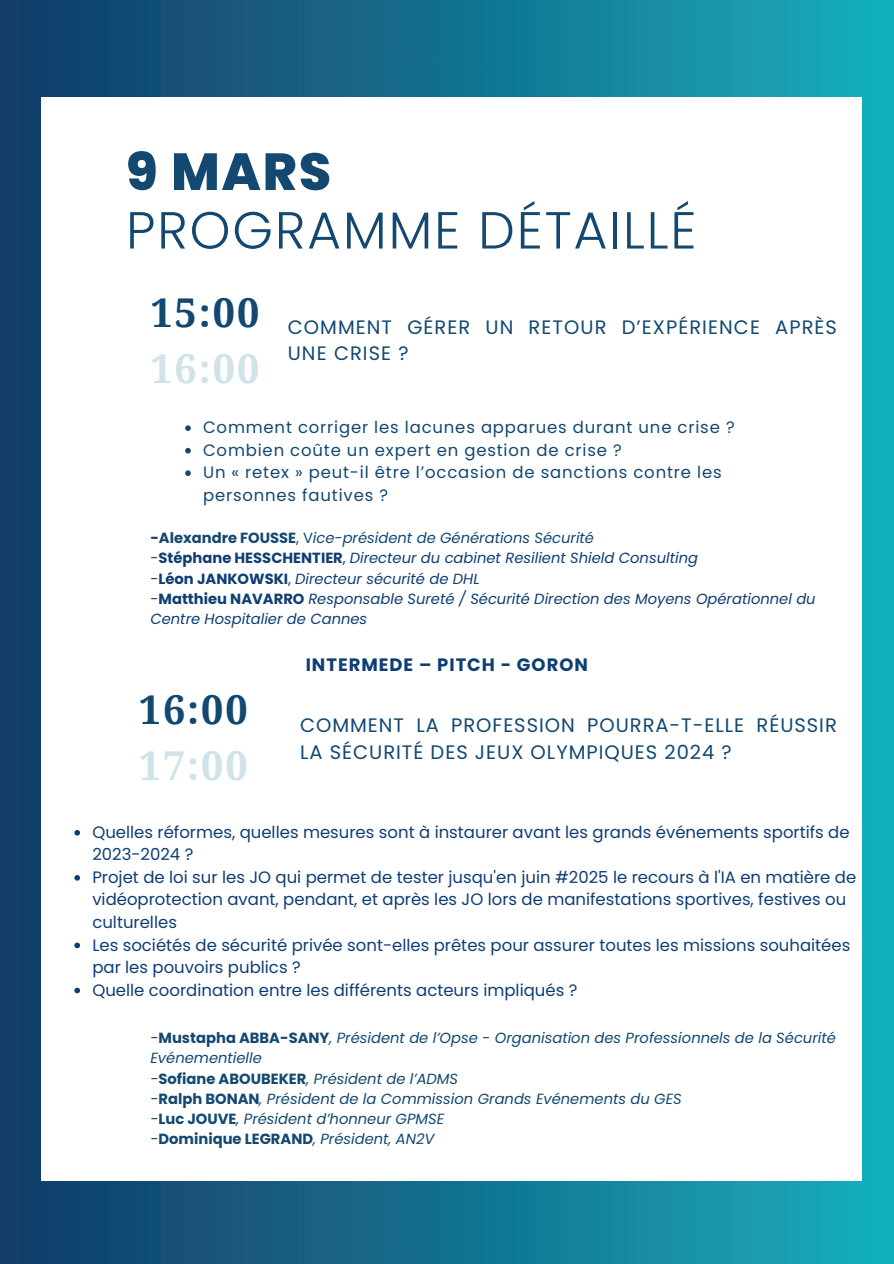
<style>
.page{position:relative;width:894px;height:1264px;background:#fff}
.page>*{position:absolute;margin:0;border:0;box-sizing:border-box;transform-origin:0 0}
.t1{font:300 52.05px "Poppins";letter-spacing:.035em;color:#134871}
.t2{font:800 52.05px "Poppins";color:#134871}
.t3{font:700 39.75px "Droid Serif";letter-spacing:.05em;color:#134871}
.t4{font:700 39.75px "Droid Serif";letter-spacing:.05em;color:#cfe3e8}
.t5{font:19.5px/26px "Poppins";letter-spacing:.05em;color:#134871}
.t6{font:700 18px "Poppins";letter-spacing:.055em;color:#0f3e74}
.t7{font:16.5px/22.5px "Poppins";color:#0f3e74}
.t8{font:16.5px/22.5px "Poppins";letter-spacing:.05em;color:#134871}
.t9{font:italic 14.7px/20.2px "Poppins";color:#0f3e74}
.t10{font:italic 14.7px/20.2px "Poppins";color:#134871}
.s1{font-weight:700;font-style:normal}
.s2{font-weight:700;font-style:normal;color:#134871}
.s3{font-style:normal;color:#134871}
.s4{color:#134871}
.s5{font-style:normal}
.s6{color:#0f3e74}
</style>
<div class="page">
<img style="left:0;top:97px;width:893px;height:610px">
<img style="left:0;top:0;width:893px;height:97px">
<img style="left:0;top:707px;width:893px;height:366px">
<img style="left:0;top:1073px;width:893px;height:190px">
<div style="left:41px;top:97px;width:822px;height:1084px;background:#fff"></div>
<svg style="left:185px;top:425px;width:6px;height:6px"></svg>
<svg style="left:185px;top:448px;width:6px;height:5px"></svg>
<svg style="left:185px;top:470px;width:6px;height:6px"></svg>
<svg style="left:74px;top:830px;width:6px;height:5px"></svg>
<svg style="left:74px;top:875px;width:6px;height:5px"></svg>
<svg style="left:74px;top:942px;width:6px;height:6px"></svg>
<svg style="left:74px;top:987px;width:6px;height:6px"></svg>
<h1 class="t2" style="left:126px;top:135px;width:206px">9 MARS</h1>
<h1 class="t1" style="left:126px;top:194px;width:571px">PROGRAMME DÉTAILLÉ</h1>
<h2 class="t3" style="left:150px;top:290px;width:110px">15:00</h2>
<h2 class="t4" style="left:150px;top:346px;width:110px">16:00</h2>
<p class="t8" style="left:203px;top:416px;width:533px">Comment corriger les lacunes apparues durant une crise ?<br>Combien coûte un expert en gestion de crise ?<br>Un « retex » peut-il être l’occasion de sanctions contre les personnes fautives ?</p>
<p class="t5" style="left:288px;top:314px;width:550px">COMMENT GÉRER UN RETOUR D’EXPÉRIENCE APRÈS<br>UNE CRISE ?</p>
<p class="t9" style="left:150px;top:528px;width:666px"><span class="s1">-</span><span class="s2">Alexandre FOUSSE</span><span class="s3">, V</span><span class="s4">ice-président de Générations Sécurité<br></span><span class="s5">-</span><span class="s1">Stéphane HESSCHENTIER</span><span class="s5">,</span> Directeur du cabinet Resilient Shield Consulting<br><span class="s5">-</span><span class="s1">Léon JANKOWSKI</span><span class="s5">,</span> Directeur sécurité de DHL<br><span class="s5">-</span><span class="s1">Matthieu NAVARRO</span> Responsable Sureté / Sécurité Direction des Moyens Opérationnel du Centre Hospitalier de Cannes</p>
<h2 class="t3" style="left:139px;top:687px;width:110px">16:00</h2>
<h2 class="t4" style="left:139px;top:743px;width:110px">17:00</h2>
<p class="t6" style="left:305px;top:651px;width:283px">INTERMEDE – PITCH - GORON</p>
<p class="t5" style="left:300px;top:711px;width:538px;line-height:27px">COMMENT LA PROFESSION POURRA-T-ELLE RÉUSSIR<br>LA SÉCURITÉ DES JEUX OLYMPIQUES 2024 ?</p>
<p class="t7" style="left:92px;top:820px;width:765px">Quelles réformes, quelles mesures sont à instaurer avant les grands événements sportifs de 2023-2024 ?<br>Projet de loi sur les JO qui permet de tester jusqu'en juin #2025 le recours à l'IA en matière de vidéoprotection avant, pendant, et après les JO lors de manifestations sportives, festives ou culturelles<br>Les sociétés de sécurité privée sont-elles prêtes pour assurer toutes les missions souhaitées par les pouvoirs publics ?<br>Quelle coordination entre les différents acteurs impliqués ?</p>
<p class="t10" style="left:150px;top:1027px;width:686px"><span class="s6">-</span><span class="s1">Mustapha ABBA-SANY</span>, Président de l’Opse - Organisation des Professionnels de la Sécurité Evénementielle<br>-<span class="s1">Sofiane ABOUBEKER</span>, Président de l’ADMS<br>-<span class="s1">Ralph BONAN</span>, Président de la Commission Grands Evénements du GES<br>-<span class="s1">Luc JOUVE</span>, Président d’honneur GPMSE<br>-<span class="s1">Dominique LEGRAND</span>, Président, AN2V</p>
</div>
